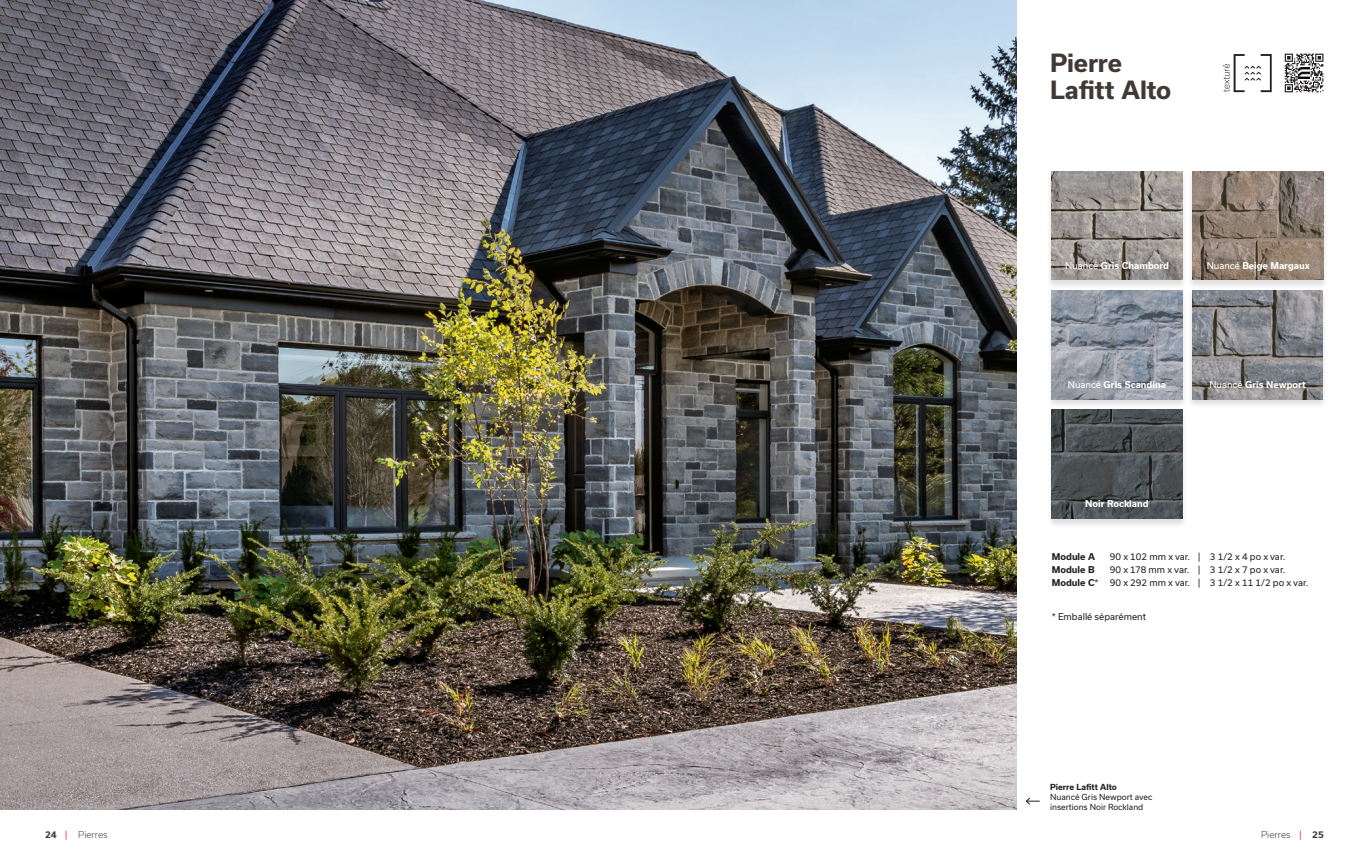
<style>
.page{position:relative;width:1368px;height:864px;background:#fff}
.page>*{position:absolute;margin:0;border:0;box-sizing:border-box;transform-origin:0 0}
.t1{font:700 24px/27px "Usual";letter-spacing:-.005em;color:#413936}
.t2{font:9px/13px "Usual";color:#231f20}
.t3{font:700 9px "Usual";color:#fff}
.t4{font:300 9px "Usual";color:#413936}
.t5{font:700 9px "Usual";color:#231f20}
.t6{font:8px/10px "Usual";color:#231f20}
.t7{font:700 8px "Usual";color:#231f20}
.s1{font-weight:400}
.s2{font-weight:700}
.s3{font-weight:400;color:#c43f37}
</style>
<div class="page">
<img style="left:0;top:0;width:1017px;height:810px">
<svg style="left:1026px;top:797px;width:14px;height:8px"></svg>
<div style="left:1046px;top:170px;width:141px;height:119px;background:#231f20;opacity:.15"></div>
<img style="left:1052px;top:171px;width:130px;height:109px">
<div style="left:1187px;top:290px;width:141px;height:119px;background:#231f20;opacity:.15"></div>
<img style="left:1192px;top:290px;width:131px;height:109px">
<div style="left:1187px;top:170px;width:142px;height:119px;background:#231f20;opacity:.15"></div>
<img style="left:1193px;top:171px;width:130px;height:109px">
<div style="left:1046px;top:290px;width:141px;height:119px;background:#231f20;opacity:.15"></div>
<img style="left:1052px;top:290px;width:130px;height:109px">
<div style="left:1046px;top:409px;width:141px;height:119px;background:#231f20;opacity:.15"></div>
<img style="left:1052px;top:410px;width:130px;height:109px">
<svg style="left:1223px;top:54px;width:49px;height:38px"></svg>
<svg style="left:1284px;top:53px;width:40px;height:40px"></svg>
<svg style="left:1285px;top:54px;width:38px;height:38px"></svg>
<h1 class="t1" style="left:1050px;top:49px;width:123px">Pierre<br>Lafitt Alto</h1>
<p class="t3" style="left:1065px;top:260px;width:105px"><span class="s1">Nuancé</span> Gris Chambord</p>
<p class="t3" style="left:1207px;top:260px;width:105px"><span class="s1">Nuancé</span> Beige Margaux</p>
<p class="t3" style="left:1068px;top:379px;width:100px"><span class="s1">Nuancé</span> Gris Scandina</p>
<p class="t3" style="left:1209px;top:379px;width:98px"><span class="s1">Nuancé</span> Gris Newport</p>
<p class="t3" style="left:1085px;top:499px;width:65px">Noir Rockland</p>
<p class="t5" style="left:1052px;top:552px;width:45px">Module A</p>
<p class="t2" style="left:1110px;top:550px;width:177px">90 x 102 mm x var. | 3 1/2 x 4 po x var.</p>
<p class="t5" style="left:1052px;top:565px;width:44px">Module B</p>
<p class="t2" style="left:1052px;top:563px;width:258px;text-indent:58px">90 x 178 mm x var. | 3 1/2 x 7 po x var.<br><span class="s2">Module C</span>* 90 x 292 mm x var. | 3 1/2 x 11 1/2 po x var.</p>
<p class="t2" style="left:1052px;top:610px;width:96px">* Emballé séparément</p>
<p class="t7" style="left:1050px;top:782px;width:68px">Pierre Lafitt Alto</p>
<p class="t6" style="left:1050px;top:792px;width:104px">Nuancé Gris Newport avec insertions Noir Rockland</p>
<p class="t4" style="left:45px;top:829px;width:64px"><span class="s2">24</span> <span class="s3">|</span> Pierres</p>
<p class="t4" style="left:1261px;top:829px;width:64px">Pierres <span class="s3">|</span> <span class="s2">25</span></p>
</div>
